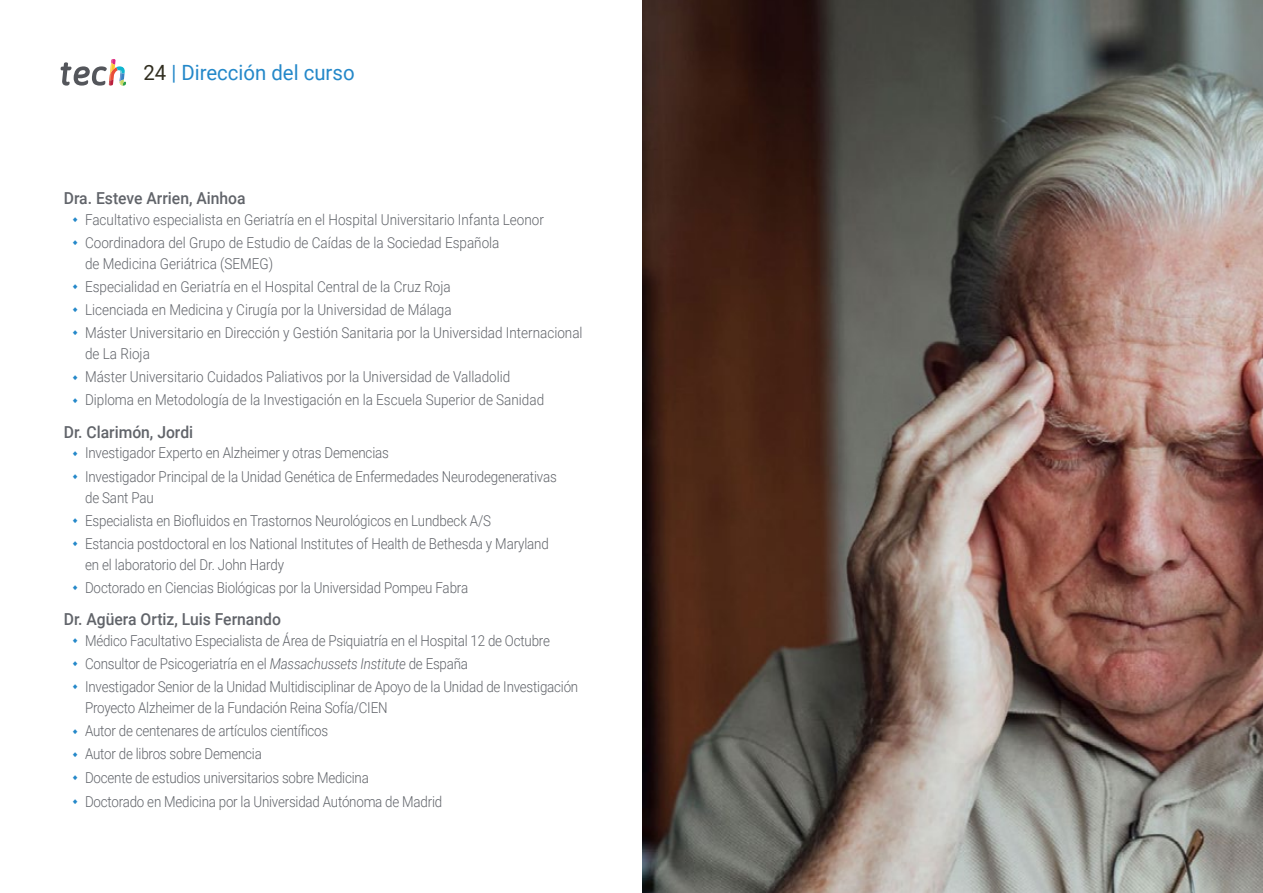
<style>
.page{position:relative;width:1263px;height:893px;background:#fff}
.page>*{position:absolute;margin:0;border:0;box-sizing:border-box;transform-origin:0 0}
.t1{font:21px "Roboto";color:#2488c9}
.t2{font:500 16.5px "Roboto";color:#61646a;scale:.95 1}
.t3{font:300 15px/23.1px "Roboto";letter-spacing:-.01em;color:#61646a;scale:.89 1}
.t4{font:300 15px/23.1px "Roboto";letter-spacing:-.01em;color:#61646a;scale:.9 1}
.s1{color:#312e20}
.s2{font-style:italic}
</style>
<div class="page">
<svg style="left:61px;top:59px;width:65px;height:27px"></svg>
<img style="left:642px;top:0;width:621px;height:893px">
<h1 class="t1" style="left:144px;top:57px;width:213px"><span class="s1">24</span> | Dirección del curso</h1>
<p class="t2" style="left:64px;top:186px;width:193px">Dra. Esteve Arrien, Ainhoa</p>
<p class="t4" style="left:85px;top:207px;width:511px">Facultativo especialista en Geriatría en el Hospital Universitario Infanta Leonor<br>Coordinadora del Grupo de Estudio de Caídas de la Sociedad Española</p>
<p class="t4" style="left:85px;top:251px;width:554px">de Medicina Geriátrica (SEMEG)<br>Especialidad en Geriatría en el Hospital Central de la Cruz Roja<br>Licenciada en Medicina y Cirugía por la Universidad de Málaga<br>Máster Universitario en Dirección y Gestión Sanitaria por la Universidad Internacional</p>
<p class="t4" style="left:85px;top:342px;width:512px">de La Rioja<br>Máster Universitario Cuidados Paliativos por la Universidad de Valladolid<br>Diploma en Metodología de la Investigación en la Escuela Superior de Sanidad</p>
<p class="t2" style="left:64px;top:420px;width:138px">Dr. Clarimón, Jordi</p>
<p class="t3" style="left:85px;top:441px;width:532px">Investigador Experto en Alzheimer y otras Demencias<br>Investigador Principal de la Unidad Genética de Enfermedades Neurodegenerativas</p>
<p class="t3" style="left:85px;top:485px;width:523px">de Sant Pau<br>Especialista en Biofluidos en Trastornos Neurológicos en Lundbeck A/S<br>Estancia postdoctoral en los National Institutes of Health de Bethesda y Maryland</p>
<p class="t3" style="left:85px;top:552px;width:432px">en el laboratorio del Dr. John Hardy<br>Doctorado en Ciencias Biológicas por la Universidad Pompeu Fabra</p>
<p class="t2" style="left:64px;top:608px;width:230px">Dr. Agüera Ortiz, Luis Fernando</p>
<p class="t3" style="left:85px;top:628px;width:556px">Médico Facultativo Especialista de Área de Psiquiatría en el Hospital 12 de Octubre<br>Consultor de Psicogeriatría en el <span class="s2">Massachussets Institute</span> de España<br>Investigador Senior de la Unidad Multidisciplinar de Apoyo de la Unidad de Investigación</p>
<p class="t3" style="left:85px;top:696px;width:341px">Proyecto Alzheimer de la Fundación Reina Sofía/CIEN Autor de centenares de artículos científicos<br>Autor de libros sobre Demencia<br>Docente de estudios universitarios sobre Medicina</p>
<p class="t3" style="left:85px;top:790px;width:403px">Doctorado en Medicina por la Universidad Autónoma de Madrid</p>
</div>
